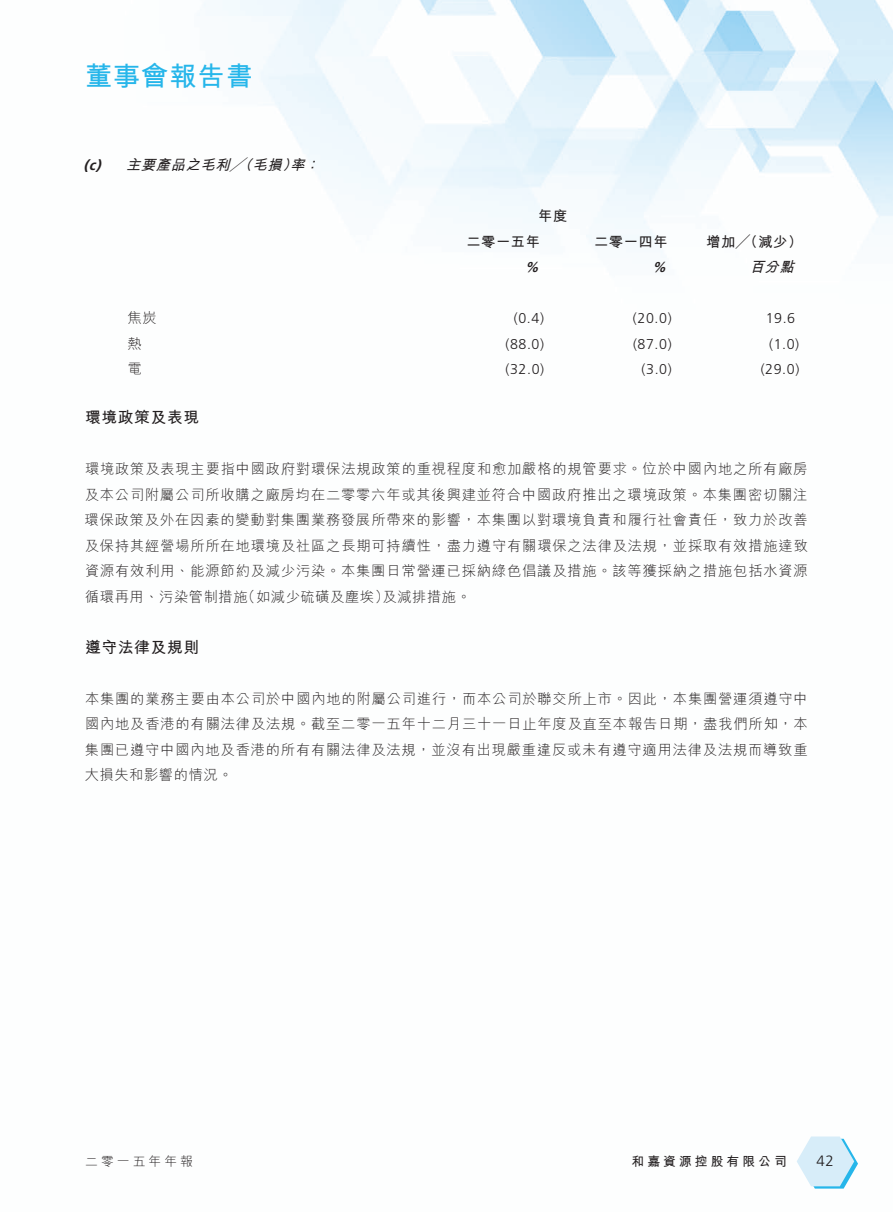
<style>
.page{position:relative;width:893px;height:1212px;background:#fff}
.page>*{position:absolute;margin:0;border:0;box-sizing:border-box;transform-origin:0 0}
.t1{font:700 27px "M Hei HK";letter-spacing:.04em;color:#26b6ea}
.t2{font:700 15.75px "M Hei HK";letter-spacing:.04em;color:#231f20}
.t3{font:300 15px "Frutiger";color:#231f20}
.t4{font:300 14.25px/25.5px "M Hei HK";letter-spacing:.06em;color:#231f20;text-align:justify}
.t5{font:300 14.25px "Frutiger";letter-spacing:.04em;color:#231f20}
.t6{font:300 14.25px "M Hei HK";letter-spacing:.04em;color:#231f20}
.t7{font:700 14.25px "M Hei HK";letter-spacing:.04em;color:#231f20}
.t8{font:italic 700 14.25px "M Hei HK";color:#231f20}
.t9{font:italic 700 14.25px "Frutiger";color:#231f20}
.t10{font:700 12.75px "M Hei HK";letter-spacing:.24em;color:#231f20}
.t11{font:300 12.75px "M Hei HK";letter-spacing:.24em;color:#231f20}
</style>
<div class="page">
<img style="left:199px;top:0;width:694px;height:1189px">
<svg style="left:797px;top:1136px;width:61px;height:52px"></svg>
<h1 class="t1" style="left:85px;top:56px;width:169px">董事會報告書</h1>
<p class="t9" style="left:84px;top:157px;width:23px">)c(</p>
<p class="t8" style="left:230px;top:154px;width:28px">╱（</p>
<p class="t8" style="left:126px;top:154px;width:110px">主要產品之毛利</p>
<p class="t8" style="left:282px;top:154px;width:28px">率）</p>
<p class="t8" style="left:253px;top:154px;width:36px">毛損</p>
<p class="t8" style="left:305px;top:154px;width:21px">：</p>
<p class="t4" style="left:128px;top:305px;width:31px">焦炭</p>
<p class="t4" style="left:128px;top:330px;width:16px">熱</p>
<p class="t7" style="left:538px;top:205px;width:31px">年度</p>
<p class="t7" style="left:466px;top:231px;width:75px">二零一五年</p>
<p class="t7" style="left:594px;top:231px;width:75px">二零一四年</p>
<p class="t7" style="left:706px;top:231px;width:98px">增加╱（減少(</p>
<p class="t9" style="left:524px;top:259px;width:20px">%</p>
<p class="t9" style="left:652px;top:259px;width:20px">%</p>
<p class="t8" style="left:750px;top:256px;width:50px">百分點</p>
<p class="t5" style="left:514px;top:310px;width:32px">)0.4(</p>
<p class="t5" style="left:633px;top:310px;width:40px">)20.0(</p>
<p class="t5" style="left:766px;top:310px;width:31px">19.6</p>
<p class="t5" style="left:505px;top:336px;width:40px">)88.0(</p>
<p class="t5" style="left:633px;top:336px;width:40px">)87.0(</p>
<p class="t5" style="left:769px;top:336px;width:32px">)1.0(</p>
<p class="t4" style="left:128px;top:356px;width:16px">電</p>
<p class="t2" style="left:85px;top:406px;width:116px">環境政策及表現</p>
<p class="t4" style="left:85px;top:456px;width:724px">環境政策及表現主要指中國政府對環保法規政策的重視程度和愈加嚴格的規管要求。位於中國內地之所有廠房</p>
<p class="t4" style="left:85px;top:481px;width:724px">及本公司附屬公司所收購之廠房均在二零零六年或其後興建並符合中國政府推出之環境政策。本集團密切關注</p>
<p class="t4" style="left:85px;top:507px;width:725px">環保政策及外在因素的變動對集團業務發展所帶來的影響，本集團以對環境負責和履行社會責任，致力於改善</p>
<p class="t4" style="left:85px;top:532px;width:725px">及保持其經營場所所在地環境及社區之長期可持續性，盡力遵守有關環保之法律及法規，並採取有效措施達致</p>
<p class="t4" style="left:85px;top:558px;width:724px">資源有效利用、能源節約及減少污染。本集團日常營運已採納綠色倡議及措施。該等獲採納之措施包括水資源</p>
<p class="t4" style="left:383px;top:583px;width:90px">及減排措施。</p>
<p class="t5" style="left:505px;top:361px;width:40px">)32.0(</p>
<p class="t5" style="left:642px;top:361px;width:32px">)3.0(</p>
<p class="t5" style="left:761px;top:361px;width:40px">)29.0(</p>
<p class="t6" style="left:241px;top:586px;width:149px">（如減少硫磺及塵埃）</p>
<p class="t6" style="left:85px;top:586px;width:164px">循環再用、污染管制措施</p>
<p class="t2" style="left:85px;top:636px;width:116px">遵守法律及規則</p>
<p class="t4" style="left:85px;top:685px;width:725px">本集團的業務主要由本公司於中國內地的附屬公司進行，而本公司於聯交所上市。因此，本集團營運須遵守中國內地及香港的有關法律及法規。截至二零一五年十二月三十一日止年度及直至本報告日期，盡我們所知，本集團已遵守中國內地及香港的所有有關法律及法規，並沒有出現嚴重違反或未有遵守適用法律及法規而導致重大損失和影響的情況。</p>
<p class="t11" style="left:85px;top:1152px;width:109px">二零一五年年報</p>
<p class="t10" style="left:632px;top:1152px;width:157px">和嘉資源控股有限公司</p>
<p class="t3" style="left:816px;top:1152px;width:19px">42</p>
</div>
